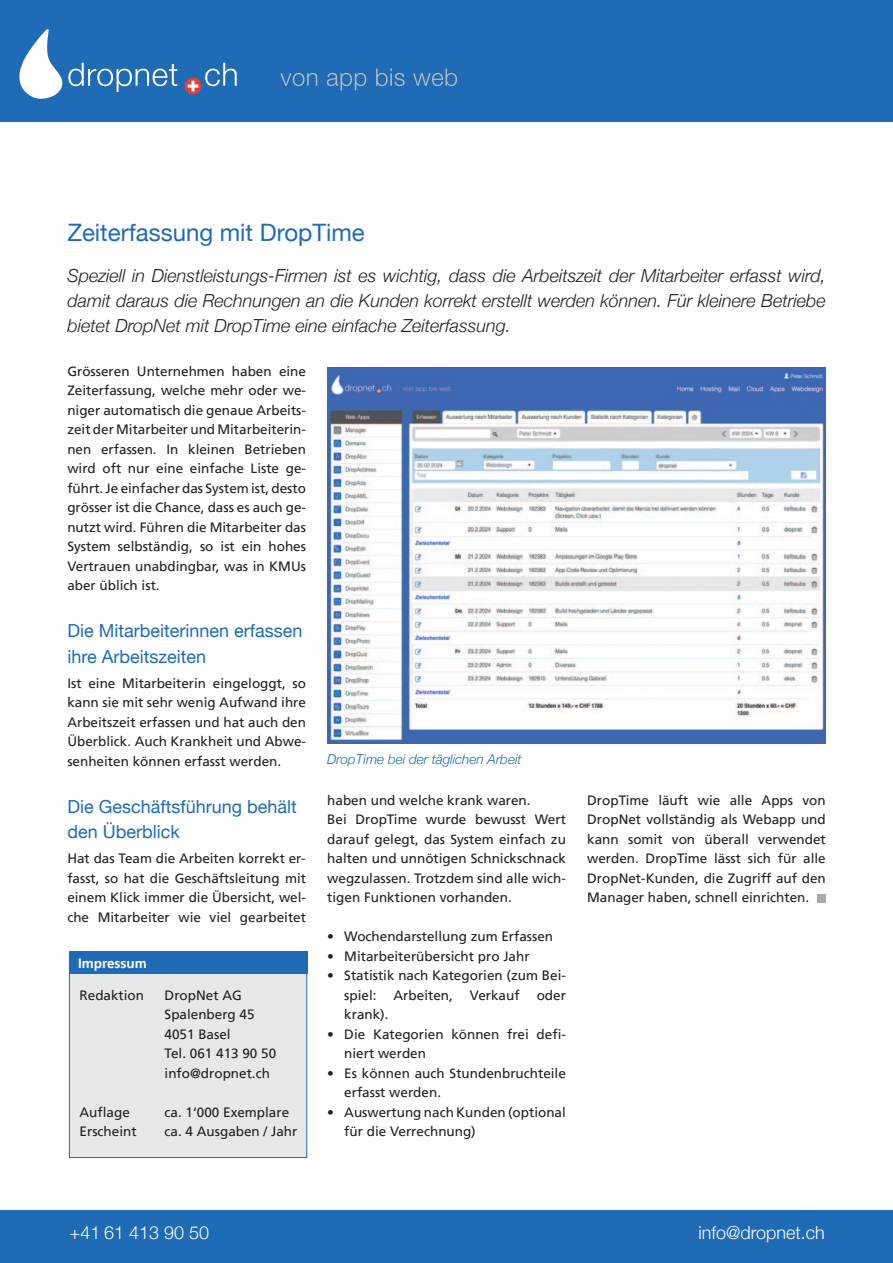
<style>
.page{position:relative;width:893px;height:1263px;background:#fff}
.page>*{position:absolute;margin:0;border:0;box-sizing:border-box;transform-origin:0 0}
.t1{font:24px "Helvetica Neue";color:#1f6bb5}
.t2{font:italic 300 18px/25.2px "Helvetica Neue";color:#231f20;text-align:justify}
.t3{font:18px/25.5px "Helvetica Neue";color:#1f6bb5}
.t4{font:300 18px "Helvetica Neue";color:#fff}
.t5{font:13.5px/19.5px "Frutiger LT";color:#231f20}
.t6{font:italic 300 13.5px "Helvetica Neue";color:#1f6bb5}
.t7{font:700 13.5px "Frutiger LT";color:#fff}
</style>
<div class="page">
<div style="left:818px;top:895px;width:8px;height:8px;background:#a8a9ad"></div>
<div style="left:0;top:0;width:893px;height:122px;background:#1f6bb5"></div>
<svg style="left:19px;top:29px;width:158px;height:70px"></svg>
<svg style="left:205px;top:63px;width:32px;height:23px"></svg>
<svg style="left:280px;top:73px;width:37px;height:13px"></svg>
<svg style="left:327px;top:73px;width:39px;height:17px"></svg>
<svg style="left:376px;top:68px;width:29px;height:18px"></svg>
<svg style="left:413px;top:68px;width:44px;height:18px"></svg>
<svg style="left:185px;top:78px;width:16px;height:16px"></svg>
<svg style="left:188px;top:81px;width:10px;height:10px"></svg>
<div style="left:0;top:1211px;width:893px;height:52px;background:#1f6bb5"></div>
<img style="left:327px;top:367px;width:499px;height:376px">
<div style="left:70px;top:953px;width:236px;height:204px;background:#e6e7e9"></div>
<div style="left:69px;top:952px;width:238px;height:206px;border:1px solid #1f6bb5"></div>
<div style="left:70px;top:952px;width:238px;height:22px;background:#1f6bb5"></div>
<h1 class="t1" style="left:67px;top:218px;width:299px">Zeiterfassung mit DropTime</h1>
<p class="t2" style="left:67px;top:262px;width:760px">Speziell in Dienstleistungs-Firmen ist es wichtig, dass die Arbeitszeit der Mitarbeiter erfasst wird, damit daraus die Rechnungen an die Kunden korrekt erstellt werden können. Für kleinere Betriebe bietet DropNet mit DropTime eine einfache Zeiterfassung.</p>
<p class="t5" style="left:67px;top:361px;width:240px;text-align:justify">Grösseren Unternehmen haben eine Zeiterfassung, welche mehr oder we&shy;niger automatisch die genaue Arbeits&shy;zeit der Mitarbeiter und Mitarbeiterin&shy;nen erfassen. In kleinen Betrieben wird oft nur eine einfache Liste ge&shy;führt. Je einfacher das System ist, desto grösser ist die Chance, dass es auch ge&shy;nutzt wird. Führen die Mitarbeiter das System selbständig, so ist ein hohes Vertrauen unabdingbar, was in KMUs aber üblich ist.</p>
<h2 class="t3" style="left:67px;top:618px;width:237px">Die Mitarbeiterinnen erfassen ihre Arbeitszeiten</h2>
<p class="t5" style="left:67px;top:673px;width:240px;text-align:justify">Ist eine Mitarbeiterin eingeloggt, so kann sie mit sehr wenig Aufwand ihre Arbeitszeit erfassen und hat auch den Überblick. Auch Krankheit und Abwe&shy;senheiten können erfasst werden.</p>
<h2 class="t3" style="left:67px;top:793px;width:231px">Die Geschäftsführung behält den Überblick</h2>
<p class="t5" style="left:67px;top:849px;width:240px;text-align:justify">Hat das Team die Arbeiten korrekt er&shy;fasst, so hat die Geschäftsleitung mit einem Klick immer die Übersicht, wel&shy;che Mitarbeiter wie viel gearbeitet</p>
<p class="t7" style="left:78px;top:955px;width:70px">Impressum</p>
<p class="t5" style="left:80px;top:985px;width:66px">Redaktion</p>
<p class="t5" style="left:165px;top:985px;width:113px">DropNet AG<br>Spalenberg 45<br>4051 Basel<br>Tel. 061 413 90 50 info@dropnet.ch</p>
<p class="t5" style="left:80px;top:1102px;width:52px">Auflage</p>
<p class="t5" style="left:165px;top:1102px;width:126px">ca. 1‘000 Exemplare</p>
<p class="t5" style="left:80px;top:1122px;width:59px">Erscheint</p>
<p class="t5" style="left:165px;top:1122px;width:134px">ca. 4 Ausgaben / Jahr</p>
<p class="t6" style="left:327px;top:751px;width:196px">DropTime bei der täglichen Arbeit</p>
<p class="t5" style="left:327px;top:790px;width:240px">haben und welche krank waren.<br>Bei DropTime wurde bewusst Wert darauf gelegt, das System einfach zu halten und unnötigen Schnickschnack wegzulassen. Trotzdem sind alle wich&shy;tigen Funktionen vorhanden.</p>
<p class="t5" style="left:327px;top:927px;width:227px">• Wochendarstellung zum Erfassen</p>
<p class="t5" style="left:327px;top:946px;width:204px">• Mitarbeiterübersicht pro Jahr</p>
<p class="t5" style="left:344px;top:966px;width:223px;text-indent:-17px">• Statistik nach Kategorien (zum Bei&shy;spiel:</p>
<p class="t5" style="left:394px;top:985px;width:61px">Arbeiten,</p>
<p class="t5" style="left:470px;top:985px;width:51px">Verkauf</p>
<p class="t5" style="left:537px;top:985px;width:31px">oder</p>
<p class="t5" style="left:344px;top:1005px;width:46px">krank).</p>
<p class="t5" style="left:344px;top:1024px;width:223px;text-indent:-17px">• Die Kategorien können frei defi&shy;niert werden</p>
<p class="t5" style="left:344px;top:1063px;width:223px;text-indent:-17px">• Es können auch Stundenbruchteile erfasst werden.</p>
<p class="t5" style="left:344px;top:1102px;width:223px;text-indent:-17px">• Auswertung nach Kunden (optional für die Verrechnung)</p>
<p class="t5" style="left:587px;top:790px;width:240px;text-align:justify">DropTime läuft wie alle Apps von DropNet vollständig als Webapp und kann somit von überall verwendet werden. DropTime lässt sich für alle DropNet-Kunden, die Zugriff auf den Manager haben, schnell einrichten.</p>
<h2 class="t4" style="left:70px;top:1222px;width:141px">+41 61 413 90 50</h2>
<h2 class="t4" style="left:698px;top:1222px;width:128px">info@dropnet.ch</h2>
</div>
